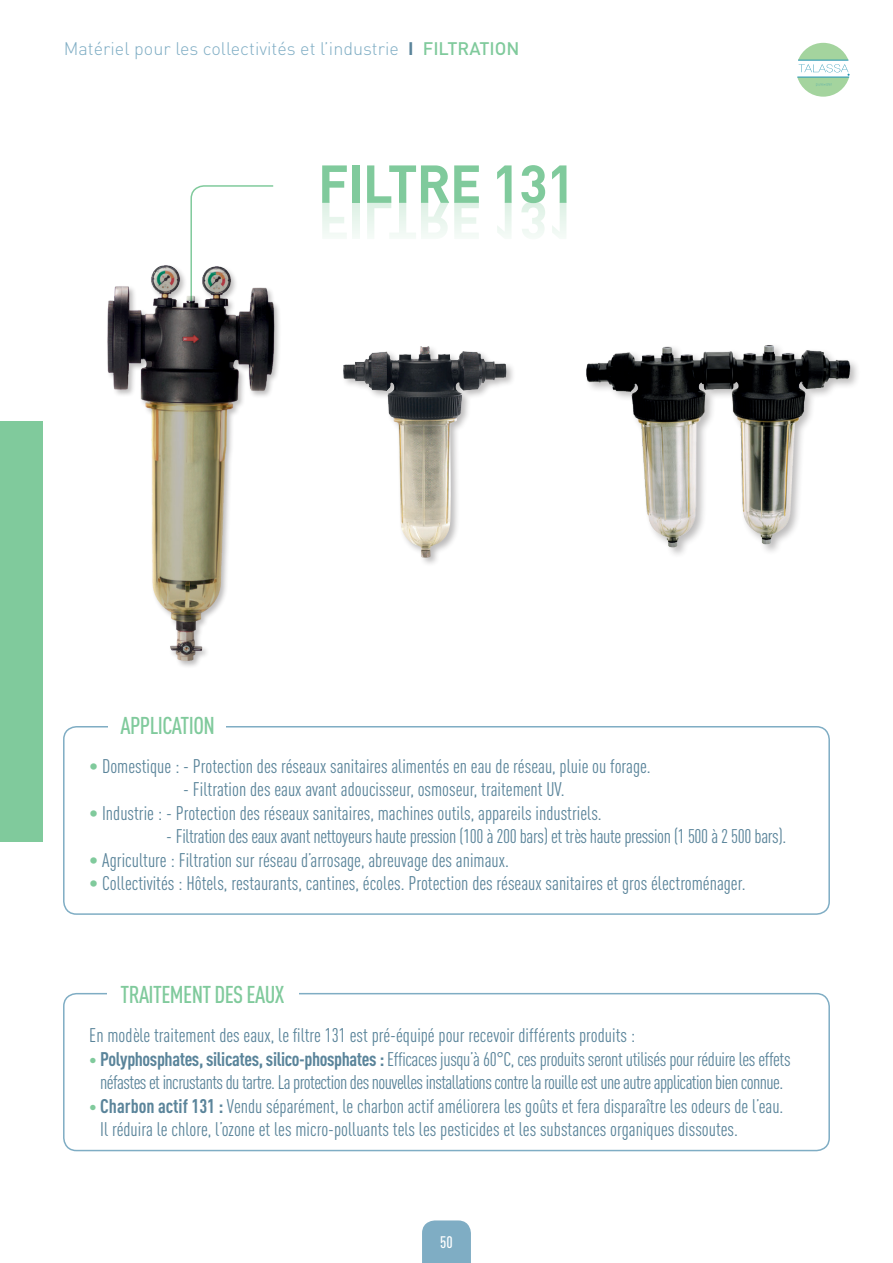
<style>
.page{position:relative;width:893px;height:1263px;background:#fff}
.page>*{position:absolute;margin:0;border:0;box-sizing:border-box;transform-origin:0 0}
.t1{font:700 52.5px "DIN";letter-spacing:-.02em;color:#80ca9c}
.t2{font:500 24px "DIN Cond";letter-spacing:-.025em;color:#80ca9c}
.t3{font:19.5px/23.4px "DIN Cond";color:#5a849a}
.t4{font:19.5px/23.4px "DIN Cond";letter-spacing:-.03em;color:#5a849a;text-align:center}
.t5{font:19.5px "DIN Cond";letter-spacing:-.02em;color:#5a849a}
.t6{font:300 18px "DIN";color:#7fadc4}
.t7{font:500 16.5px "DIN Cond";color:#fff}
.s1{font-weight:700;color:#5a849a}
.s2{font-weight:500;color:#80ca9c}
.s3{color:#80ca9c}
.s4{font-size:16.5px;color:#80ca9c}
.s5{font-weight:700}
</style>
<div class="page">
<div style="left:0;top:421px;width:43px;height:421px;background:#80ca9c"></div>
<div style="left:422px;top:1220px;width:49px;height:43px;background:#7fadc4"></div>
<svg style="left:797px;top:43px;width:53px;height:54px"></svg>
<div style="left:63px;top:726px;width:767px;height:189px;border:2px solid #7fadc4;border-radius:13px"></div>
<div style="left:63px;top:993px;width:767px;height:158px;border:2px solid #7fadc4;border-radius:13px"></div>
<div style="left:108px;top:708px;width:117px;height:33px;background:#fff"></div>
<div style="left:108px;top:976px;width:191px;height:33px;background:#fff"></div>
<svg style="left:190px;top:185px;width:84px;height:63px"></svg>
<img style="left:107px;top:248px;width:172px;height:419px">
<img style="left:586px;top:345px;width:271px;height:210px">
<img style="left:343px;top:346px;width:163px;height:212px">
<p class="t6" style="left:64px;top:37px;width:457px">Matériel pour les collectivités et l’industrie <span class="s1">I</span> <span class="s2">FILTRATION</span></p>
<p class="t1" style="left:318px;top:150px;width:259px">FILTRE 131</p>
<p class="t2" style="left:120px;top:711px;width:96px">APPLICATION</p>
<p class="t3" style="left:89px;top:754px;width:563px"><span class="s3">•</span> Domestique : - Protection des réseaux sanitaires alimentés en eau de réseau, pluie ou forage.</p>
<p class="t3" style="left:183px;top:777px;width:383px">- Filtration des eaux avant adoucisseur, osmoseur, traitement UV.</p>
<p class="t3" style="left:89px;top:801px;width:514px"><span class="s3">•</span> Industrie : - Protection des réseaux sanitaires, machines outils, appareils industriels.</p>
<p class="t5" style="left:166px;top:825px;width:622px">- Filtration des eaux avant nettoyeurs haute pression (100 à 200 bars) et très haute pression (1 500 à 2 500 bars).</p>
<p class="t3" style="left:89px;top:848px;width:421px"><span class="s3">•</span> Agriculture : Filtration sur réseau d’arrosage, abreuvage des animaux.</p>
<p class="t3" style="left:89px;top:871px;width:658px"><span class="s3">•</span> Collectivités : Hôtels, restaurants, cantines, écoles. Protection des réseaux sanitaires et gros électroménager.</p>
<p class="t2" style="left:120px;top:980px;width:166px">TRAITEMENT DES EAUX</p>
<p class="t3" style="left:89px;top:1023px;width:547px">En modèle traitement des eaux, le filtre 131 est pré-équipé pour recevoir différents produits :</p>
<p class="t4" style="left:89px;top:1047px;width:703px"><span class="s4">•</span> <span class="s5">Polyphosphates, silicates, silico-phosphates :</span> Efficaces jusqu’à 60°C, ces produits seront utilisés pour réduire les effets néfastes et incrustants du tartre. La protection des nouvelles installations contre la rouille est une autre application bien connue.</p>
<p class="t3" style="left:100px;top:1094px;width:685px;text-indent:-11px"><span class="s4">•</span> <span class="s5">Charbon actif 131 :</span> Vendu séparément, le charbon actif améliorera les goûts et fera disparaître les odeurs de l’eau.<br>Il réduira le chlore, l’ozone et les micro-polluants tels les pesticides et les substances organiques dissoutes.</p>
<p class="t7" style="left:440px;top:1233px;width:14px">50</p>
</div>
